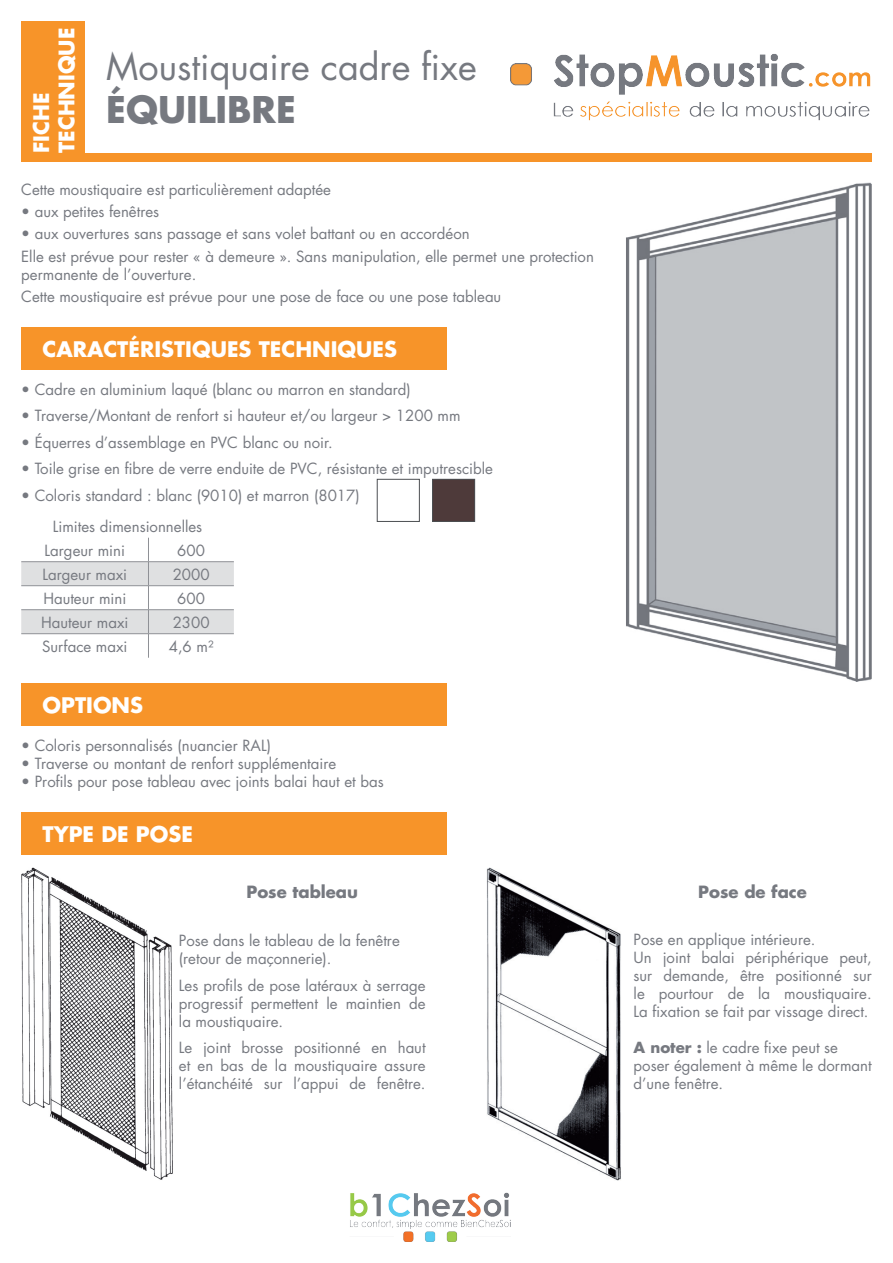
<style>
.page{position:relative;width:893px;height:1263px;background:#fff}
.page>*{position:absolute;margin:0;border:0;box-sizing:border-box;transform-origin:0 0}
.t1{font:36px "Futura LT";color:#767980}
.t2{font:700 36px "Futura";color:#767980}
.t3{font:700 21px/25.2px "Futura";color:#fff}
.t4{font:700 16.5px "Futura";color:#767980}
.t5{font:15px/18px "Futura LT";color:#767980}
.s1{font-family:"Futura";font-weight:700}
</style>
<div class="page">
<img style="left:350px;top:1192px;width:160px;height:50px">
<img style="left:510px;top:54px;width:361px;height:67px">
<div style="left:21px;top:21px;width:64px;height:132px;background:#f79429"></div>
<div style="left:21px;top:153px;width:851px;height:8px;background:#f79429"></div>
<img style="left:626px;top:183px;width:246px;height:498px">
<div style="left:21px;top:327px;width:425px;height:43px;background:#f79429"></div>
<div style="left:377px;top:479px;width:43px;height:43px;border:1px solid #4c4f52"></div>
<div style="left:432px;top:479px;width:43px;height:42px;background:#4e3a3a"></div>
<div style="left:432px;top:479px;width:43px;height:43px;border:1px solid #4c4f52"></div>
<svg style="left:21px;top:538px;width:213px;height:120px"></svg>
<div style="left:21px;top:683px;width:425px;height:43px;background:#f79429"></div>
<div style="left:21px;top:812px;width:425px;height:43px;background:#f79429"></div>
<img style="left:21px;top:867px;width:152px;height:313px">
<img style="left:487px;top:867px;width:134px;height:313px">
<h2 class="t3" style="left:29px;top:153px;width:127px;rotate:-90deg">FICHE<br>TECHNIQUE</h2>
<h1 class="t1" style="left:106px;top:43px;width:372px">Moustiquaire cadre fixe</h1>
<h1 class="t2" style="left:106px;top:85px;width:191px">ÉQUILIBRE</h1>
<p class="t5" style="left:21px;top:180px;width:311px">Cette moustiquaire est particulièrement adaptée</p>
<p class="t5" style="left:21px;top:203px;width:139px">• aux petites fenêtres</p>
<p class="t5" style="left:21px;top:223px;width:574px;line-height:22.2px">• aux ouvertures sans passage et sans volet battant ou en accordéon<br>Elle est prévue pour rester « à demeure ». Sans manipulation, elle permet une protection</p>
<p class="t5" style="left:21px;top:263px;width:482px;line-height:22.2px">permanente de l’ouverture.<br>Cette moustiquaire est prévue pour une pose de face ou une pose tableau</p>
<h2 class="t3" style="left:43px;top:337px;width:356px">CARACTÉRISTIQUES TECHNIQUES</h2>
<p class="t5" style="left:21px;top:380px;width:391px">• Cadre en aluminium laqué (blanc ou marron en standard)</p>
<p class="t5" style="left:21px;top:407px;width:441px">• Traverse/Montant de renfort si hauteur et/ou largeur &gt; 1200 mm</p>
<p class="t5" style="left:21px;top:433px;width:313px">• Équerres d’assemblage en PVC blanc ou noir.</p>
<p class="t5" style="left:21px;top:460px;width:473px">• Toile grise en fibre de verre enduite de PVC, résistante et imputrescible</p>
<p class="t5" style="left:53px;top:480px;width:308px;line-height:30.9px;text-indent:-32px">• Coloris standard : blanc (9010) et marron (8017)<br>Limites dimensionnelles</p>
<p class="t5" style="left:45px;top:541px;width:82px">Largeur mini</p>
<p class="t5" style="left:177px;top:541px;width:29px">600</p>
<p class="t5" style="left:43px;top:565px;width:86px">Largeur maxi</p>
<p class="t5" style="left:173px;top:565px;width:38px">2000</p>
<p class="t5" style="left:43px;top:589px;width:85px">Hauteur mini</p>
<p class="t5" style="left:177px;top:589px;width:29px">600</p>
<p class="t5" style="left:41px;top:613px;width:89px">Hauteur maxi</p>
<p class="t5" style="left:173px;top:613px;width:38px">2300</p>
<p class="t5" style="left:42px;top:637px;width:87px">Surface maxi</p>
<p class="t5" style="left:169px;top:637px;width:46px">4,6 m²</p>
<h2 class="t3" style="left:43px;top:692px;width:102px">OPTIONS</h2>
<p class="t5" style="left:21px;top:736px;width:251px">• Coloris personnalisés (nuancier RAL)</p>
<p class="t5" style="left:21px;top:754px;width:317px">• Traverse ou montant de renfort supplémentaire</p>
<p class="t5" style="left:21px;top:772px;width:364px">• Profils pour pose tableau avec joints balai haut et bas</p>
<h2 class="t3" style="left:43px;top:821px;width:152px">TYPE DE POSE</h2>
<p class="t4" style="left:246px;top:881px;width:113px">Pose tableau</p>
<p class="t4" style="left:698px;top:881px;width:110px">Pose de face</p>
<p class="t5" style="left:179px;top:932px;width:222px">Pose dans le tableau de la fenêtre (retour de maçonnerie).</p>
<p class="t5" style="left:179px;top:976px;width:248px;text-align:justify">Les profils de pose latéraux à serrage progressif permettent le maintien de la moustiquaire.</p>
<p class="t5" style="left:179px;top:1039px;width:248px;text-align:justify">Le joint brosse positionné en haut et en bas de la moustiquaire assure l’étanchéité sur l’appui de fenêtre.</p>
<p class="t5" style="left:634px;top:931px;width:240px">Pose en applique intérieure.<br>Un joint balai périphérique peut, sur demande, être positionné sur le pourtour de la moustiquaire.<br>La fixation se fait par vissage direct.</p>
<p class="t5" style="left:634px;top:1039px;width:240px"><span class="s1">A noter :</span> le cadre fixe peut se poser également à même le dormant d’une fenêtre.</p>
</div>
